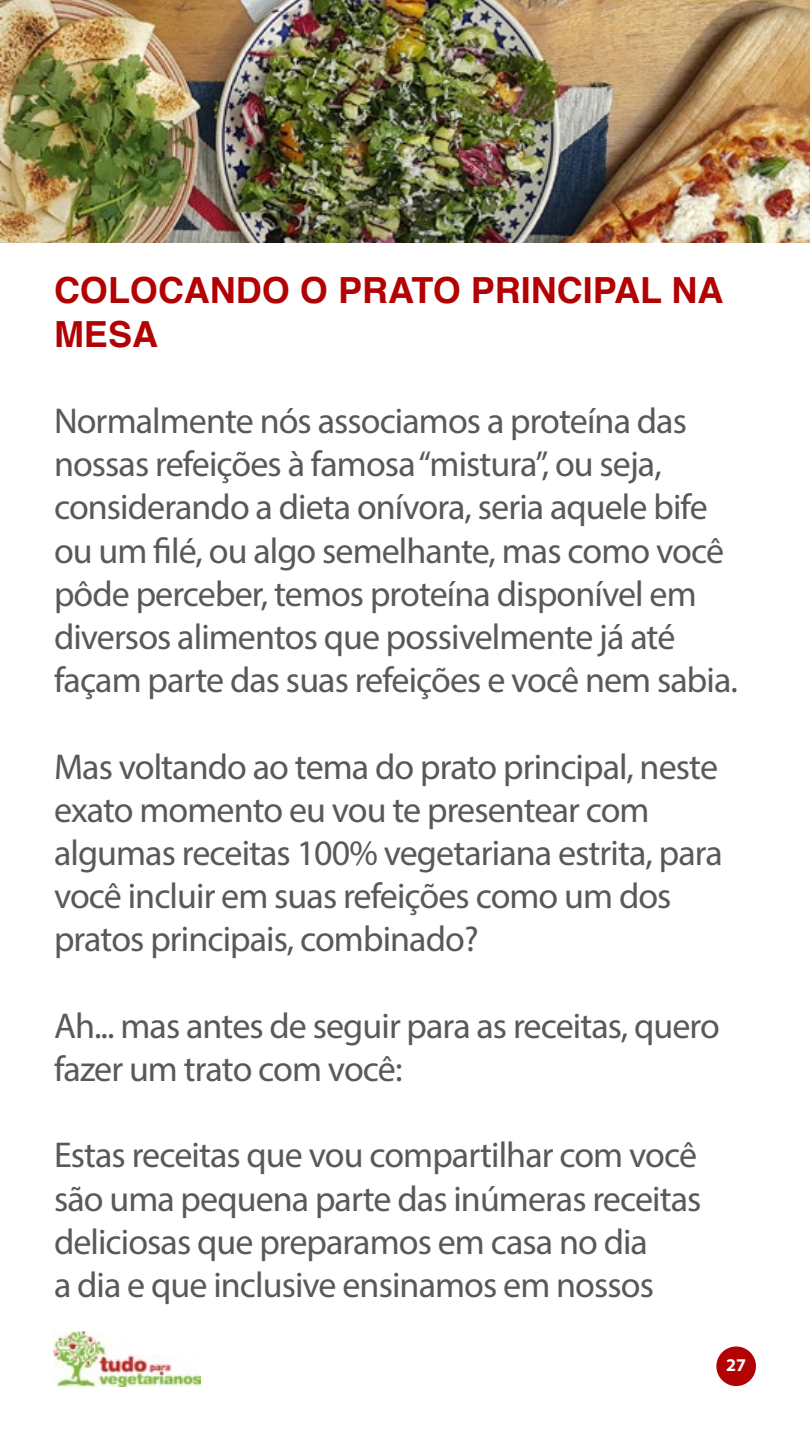
<style>
.page{position:relative;width:810px;height:1440px;background:#fff}
.page>*{position:absolute;margin:0;border:0;box-sizing:border-box;transform-origin:0 0}
.t1{font:36px/43.2px "Myriad Pro";letter-spacing:-.025em;color:#58595b}
.t2{font:700 36px/43.2px "Helvetica";color:#b20204}
.t3{font:700 18px "Myriad Pro";color:#fff}
</style>
<div class="page">
<img style="left:0;top:0;width:810px;height:243px">
<img style="left:54px;top:1331px;width:147px;height:55px">
<div style="left:716px;top:1346px;width:40px;height:40px;background:#b20204;border-radius:50%"></div>
<p class="t2" style="left:54px;top:270px;width:671px">COLOCANDO O PRATO PRINCIPAL NA<br>MESA</p>
<p class="t1" style="left:54px;top:399px;width:685px">Normalmente nós associamos a proteína das nossas refeições à famosa “mistura”, ou seja, considerando a dieta onívora, seria aquele bife ou um filé, ou algo semelhante, mas como você pôde perceber, temos proteína disponível em diversos alimentos que possivelmente já até façam parte das suas refeições e você nem sabia.</p>
<p class="t1" style="left:54px;top:744px;width:670px">Mas voltando ao tema do prato principal, neste exato momento eu vou te presentear com algumas receitas 100% vegetariana estrita, para você incluir em suas refeições como um dos pratos principais, combinado?</p>
<p class="t1" style="left:54px;top:1004px;width:667px">Ah... mas antes de seguir para as receitas, quero fazer um trato com você:</p>
<p class="t1" style="left:54px;top:1133px;width:649px">Estas receitas que vou compartilhar com você são uma pequena parte das inúmeras receitas deliciosas que preparamos em casa no dia<br>a dia e que inclusive ensinamos em nossos</p>
<p class="t3" style="left:726px;top:1353px;width:21px">27</p>
</div>
